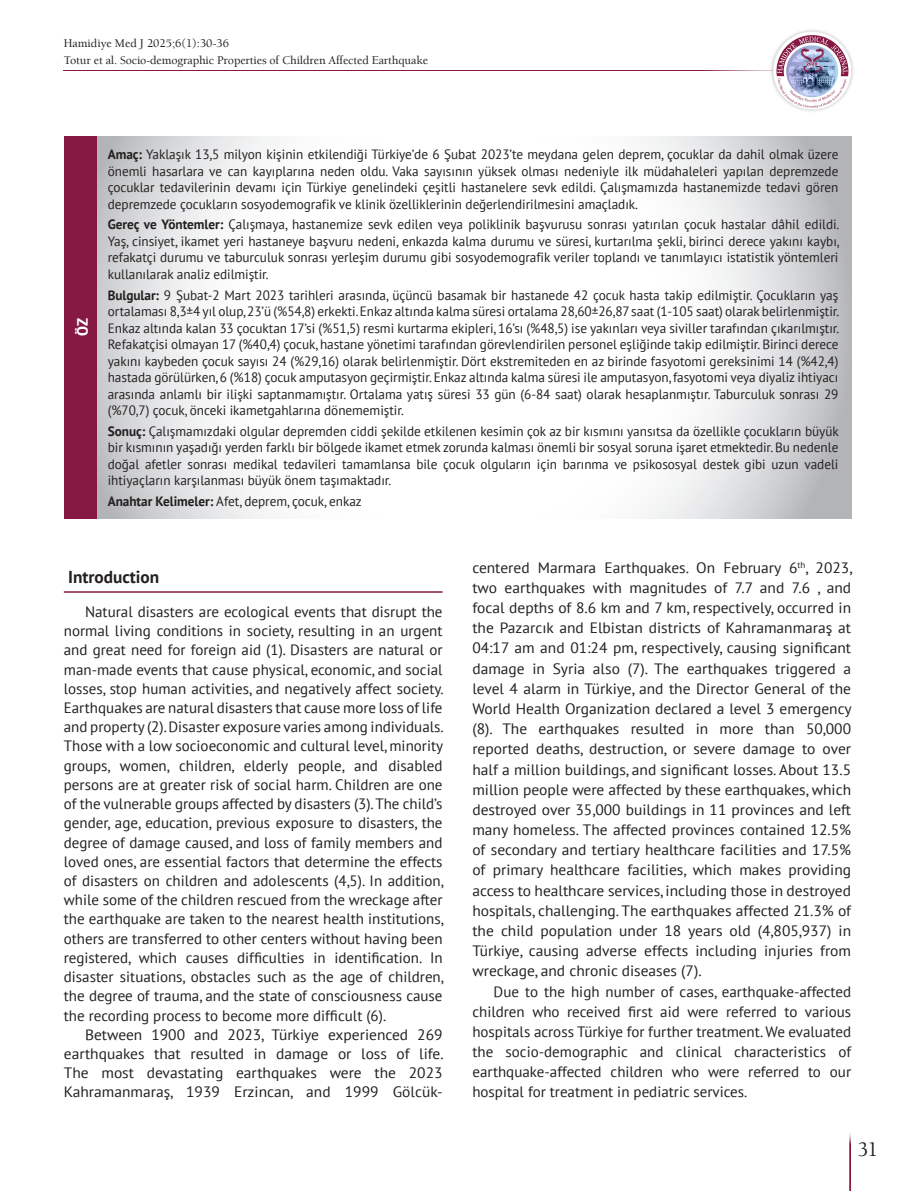
<style>
.page{position:relative;width:915px;height:1191px;background:#fff}
.page>*{position:absolute;margin:0;border:0;box-sizing:border-box;transform-origin:0 0}
.t1{font:21px "Berkeley Regular Tr";color:#231f20;scale:.92 1}
.ARA_BASLIK{font:700 17.25px "PT Sans";color:#231f20}
.YAZI{font:15px/20.1px "PT Sans";color:#231f20;text-align:justify}
.ABSTRACT{font:700 condensed 15px "PT Sans";color:#fff;scale:1.2 1}
.OZET{font:13.5px/16.5px "PT Sans";letter-spacing:-.005em;color:#231f20;text-align:justify}
.t2{font:12px "Berkeley Regular Tr";letter-spacing:-.01em;color:#231f20}
.s1{font-weight:700}
</style>
<div class="page">
<hr style="left:64px;top:70px;width:765px;height:1px;background:#861943">
<hr style="left:849px;top:1131px;width:1px;height:60px;background:#861943">
<div style="left:769px;top:28px;width:86px;height:86px;background:#231f20;opacity:.3"></div>
<svg style="left:773px;top:32px;width:77px;height:78px"></svg>
<svg style="left:775px;top:35px;width:73px;height:73px"></svg>
<hr style="left:64px;top:591px;width:378px;height:2px;background:#861943">
<svg style="left:96px;top:136px;width:754px;height:383px"></svg>
<div style="left:64px;top:136px;width:32px;height:383px;background:#861943"></div>
<p class="t2" style="left:64px;top:36px;width:167px">Hamidiye Med J 2025;6(1):30-36</p>
<p class="t2" style="left:64px;top:53px;width:365px">Totur et al. Socio-demographic Properties of Children Affected Earthquake</p>
<p class="ABSTRACT" style="left:73px;top:336px;width:16px;rotate:-90deg">ÖZ</p>
<p class="OZET" style="left:108px;top:146px;width:731px"><span class="s1">Amaç:</span> Yaklaşık 13,5 milyon kişinin etkilendiği Türkiye’de 6 Şubat 2023’te meydana gelen deprem, çocuklar da dahil olmak üzere önemli hasarlara ve can kayıplarına neden oldu. Vaka sayısının yüksek olması nedeniyle ilk müdahaleleri yapılan depremzede çocuklar tedavilerinin devamı için Türkiye genelindeki çeşitli hastanelere sevk edildi. Çalışmamızda hastanemizde tedavi gören depremzede çocukların sosyodemografik ve klinik özelliklerinin değerlendirilmesini amaçladık.</p>
<p class="OZET" style="left:108px;top:216px;width:733px"><span class="s1">Gereç ve Yöntemler:</span> Çalışmaya, hastanemize sevk edilen veya poliklinik başvurusu sonrası yatırılan çocuk hastalar dâhil edildi.<br>Yaş, cinsiyet, ikamet yeri hastaneye başvuru nedeni, enkazda kalma durumu ve süresi, kurtarılma şekli, birinci derece yakını kaybı, refakatçi durumu ve taburculuk sonrası yerleşim durumu gibi sosyodemografik veriler toplandı ve tanımlayıcı istatistik yöntemleri kullanılarak analiz edilmiştir.</p>
<p class="OZET" style="left:108px;top:286px;width:733px"><span class="s1">Bulgular:</span> 9 Şubat-2 Mart 2023 tarihleri arasında, üçüncü basamak bir hastanede 42 çocuk hasta takip edilmiştir. Çocukların yaş ortalaması 8,3±4 yıl olup, 23’ü (%54,8) erkekti. Enkaz altında kalma süresi ortalama 28,60±26,87 saat (1-105 saat) olarak belirlenmiştir.<br>Enkaz altında kalan 33 çocuktan 17’si (%51,5) resmi kurtarma ekipleri, 16’sı (%48,5) ise yakınları veya siviller tarafından çıkarılmıştır.<br>Refakatçisi olmayan 17 (%40,4) çocuk, hastane yönetimi tarafından görevlendirilen personel eşliğinde takip edilmiştir. Birinci derece yakını kaybeden çocuk sayısı 24 (%29,16) olarak belirlenmiştir. Dört ekstremiteden en az birinde fasyotomi gereksinimi 14 (%42,4) hastada görülürken, 6 (%18) çocuk amputasyon geçirmiştir. Enkaz altında kalma süresi ile amputasyon, fasyotomi veya diyaliz ihtiyacı arasında anlamlı bir ilişki saptanmamıştır. Ortalama yatış süresi 33 gün (6-84 saat) olarak hesaplanmıştır. Taburculuk sonrası 29 (%70,7) çocuk, önceki ikametgahlarına dönememiştir.</p>
<p class="OZET" style="left:108px;top:422px;width:732px"><span class="s1">Sonuç:</span> Çalışmamızdaki olgular depremden ciddi şekilde etkilenen kesimin çok az bir kısmını yansıtsa da özellikle çocukların büyük bir kısmının yaşadığı yerden farklı bir bölgede ikamet etmek zorunda kalması önemli bir sosyal soruna işaret etmektedir. Bu nedenle doğal afetler sonrası medikal tedavileri tamamlansa bile çocuk olguların için barınma ve psikososyal destek gibi uzun vadeli ihtiyaçların karşılanması büyük önem taşımaktadır.</p>
<p class="OZET" style="left:108px;top:493px;width:255px"><span class="s1">Anahtar Kelimeler:</span> Afet, deprem, çocuk, enkaz</p>
<p class="ARA_BASLIK" style="left:68px;top:565px;width:93px">Introduction</p>
<p class="YAZI" style="left:64px;top:601px;width:381px;line-height:19.2px;text-indent:21px">Natural disasters are ecological events that disrupt the normal living conditions in society, resulting in an urgent and great need for foreign aid (1). Disasters are natural or man-made events that cause physical, economic, and social losses, stop human activities, and negatively affect society.<br>Earthquakes are natural disasters that cause more loss of life and property (2). Disaster exposure varies among individuals.<br>Those with a low socioeconomic and cultural level, minority groups, women, children, elderly people, and disabled persons are at greater risk of social harm. Children are one of the vulnerable groups affected by disasters (3). The child’s gender, age, education, previous exposure to disasters, the degree of damage caused, and loss of family members and loved ones, are essential factors that determine the effects of disasters on children and adolescents (4,5). In addition, while some of the children rescued from the wreckage after the earthquake are taken to the nearest health institutions, others are transferred to other centers without having been registered, which causes difficulties in identification. In disaster situations, obstacles such as the age of children, the degree of trauma, and the state of consciousness cause the recording process to become more difficult (6).</p>
<p class="YAZI" style="left:64px;top:1024px;width:381px;line-height:19.2px;text-indent:21px">Between 1900 and 2023, Türkiye experienced 269 earthquakes that resulted in damage or loss of life.<br>The most devastating earthquakes were the 2023<br>Kahramanmaraş, 1939 Erzincan, and 1999 Gölcük-</p>
<p class="YAZI" style="left:472px;top:557px;width:381px">centered Marmara Earthquakes. On February 6<sup>th</sup>, 2023, two earthquakes with magnitudes of 7.7 and 7.6 , and focal depths of 8.6 km and 7 km, respectively, occurred in the Pazarcık and Elbistan districts of Kahramanmaraş at 04:17 am and 01:24 pm, respectively, causing significant damage in Syria also (7). The earthquakes triggered a level 4 alarm in Türkiye, and the Director General of the World Health Organization declared a level 3 emergency (8). The earthquakes resulted in more than 50,000 reported deaths, destruction, or severe damage to over half a million buildings, and significant losses. About 13.5 million people were affected by these earthquakes, which destroyed over 35,000 buildings in 11 provinces and left many homeless. The affected provinces contained 12.5% of secondary and tertiary healthcare facilities and 17.5% of primary healthcare facilities, which makes providing access to healthcare services, including those in destroyed hospitals, challenging. The earthquakes affected 21.3% of the child population under 18 years old (4,805,937) in Türkiye, causing adverse effects including injuries from wreckage, and chronic diseases (7).</p>
<p class="YAZI" style="left:472px;top:980px;width:380px;text-indent:21px">Due to the high number of cases, earthquake-affected children who received first aid were referred to various hospitals across Türkiye for further treatment. We evaluated the socio-demographic and clinical characteristics of earthquake-affected children who were referred to our hospital for treatment in pediatric services.</p>
<h1 class="t1" style="left:857px;top:1136px;width:23px">31</h1>
</div>
